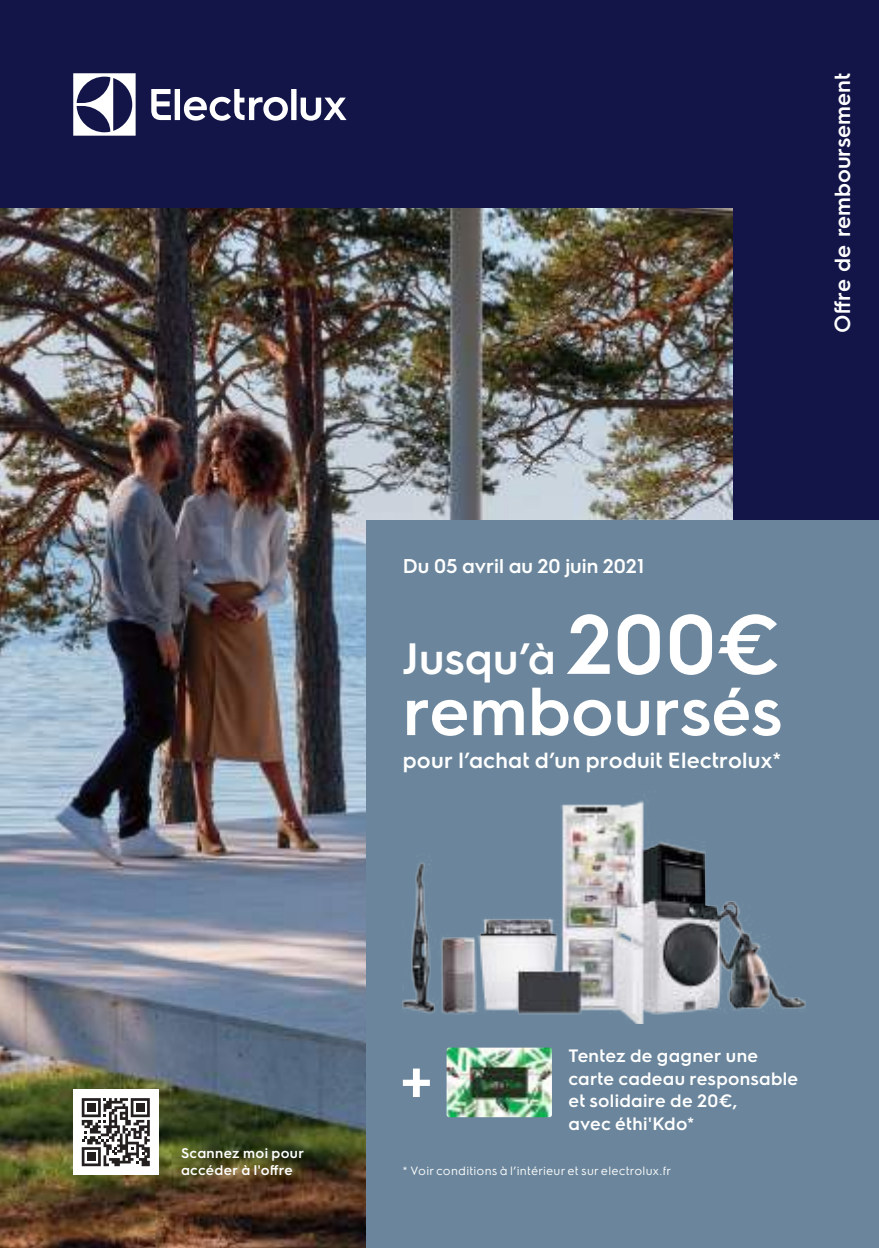
<style>
.page{position:relative;width:879px;height:1248px;background:#fff}
.page>*{position:absolute;margin:0;border:0;box-sizing:border-box;transform-origin:0 0}
.t1{font:600 68px "Electrolux Sans";letter-spacing:-.005em;color:#fff}
.t2{font:600 44px "Electrolux Sans";color:#fff}
.t3{font:600 22px "Electrolux Sans";color:#fff}
.t4{font:600 20px "Electrolux Sans";color:#fff}
.t5{font:600 18px/22.4px "Electrolux Sans";letter-spacing:.02em;color:#fff}
.t6{font:600 14px/16.8px "Electrolux Sans";letter-spacing:.025em;color:#fff}
.t7{font:12px "Electrolux Sans";letter-spacing:.03em;color:#fff}
.s1{font-size:84px}
</style>
<div class="page">
<div style="left:0;top:0;width:879px;height:1247px;background:#131548"></div>
<img style="left:0;top:208px;width:732px;height:1039px">
<svg style="left:73px;top:73px;width:63px;height:63px"></svg>
<svg style="left:151px;top:89px;width:195px;height:32px"></svg>
<div style="left:366px;top:520px;width:513px;height:727px;background:#6b869c"></div>
<svg style="left:403px;top:1068px;width:27px;height:28px"></svg>
<img style="left:403px;top:800px;width:403px;height:223px">
<div style="left:73px;top:1089px;width:85px;height:85px;background:#fff"></div>
<svg style="left:82px;top:1098px;width:68px;height:68px"></svg>
<div style="left:87px;top:1152px;width:8px;height:8px;background:#241f1f"></div>
<img style="left:446px;top:1047px;width:106px;height:70px">
<p class="t3" style="left:827px;top:332px;width:261px;rotate:-90deg">Offre de remboursement</p>
<p class="t4" style="left:403px;top:551px;width:243px">Du 05 avril au 20 juin 2021</p>
<h2 class="t2" style="left:403px;top:627px;width:380px">Jusqu’à <span class="s1">200€</span></h2>
<h1 class="t1" style="left:403px;top:663px;width:381px">remboursés</h1>
<p class="t3" style="left:403px;top:745px;width:380px">pour l’achat d’un produit Electrolux*</p>
<p class="t6" style="left:181px;top:1143px;width:125px">Scannez moi pour accéder à l'offre</p>
<p class="t5" style="left:568px;top:1043px;width:231px">Tentez de gagner une carte cadeau responsable et solidaire de 20€,<br>avec éthi'Kdo*</p>
<p class="t7" style="left:403px;top:1161px;width:270px">* Voir conditions à l’intérieur et sur electrolux.fr</p>
</div>
